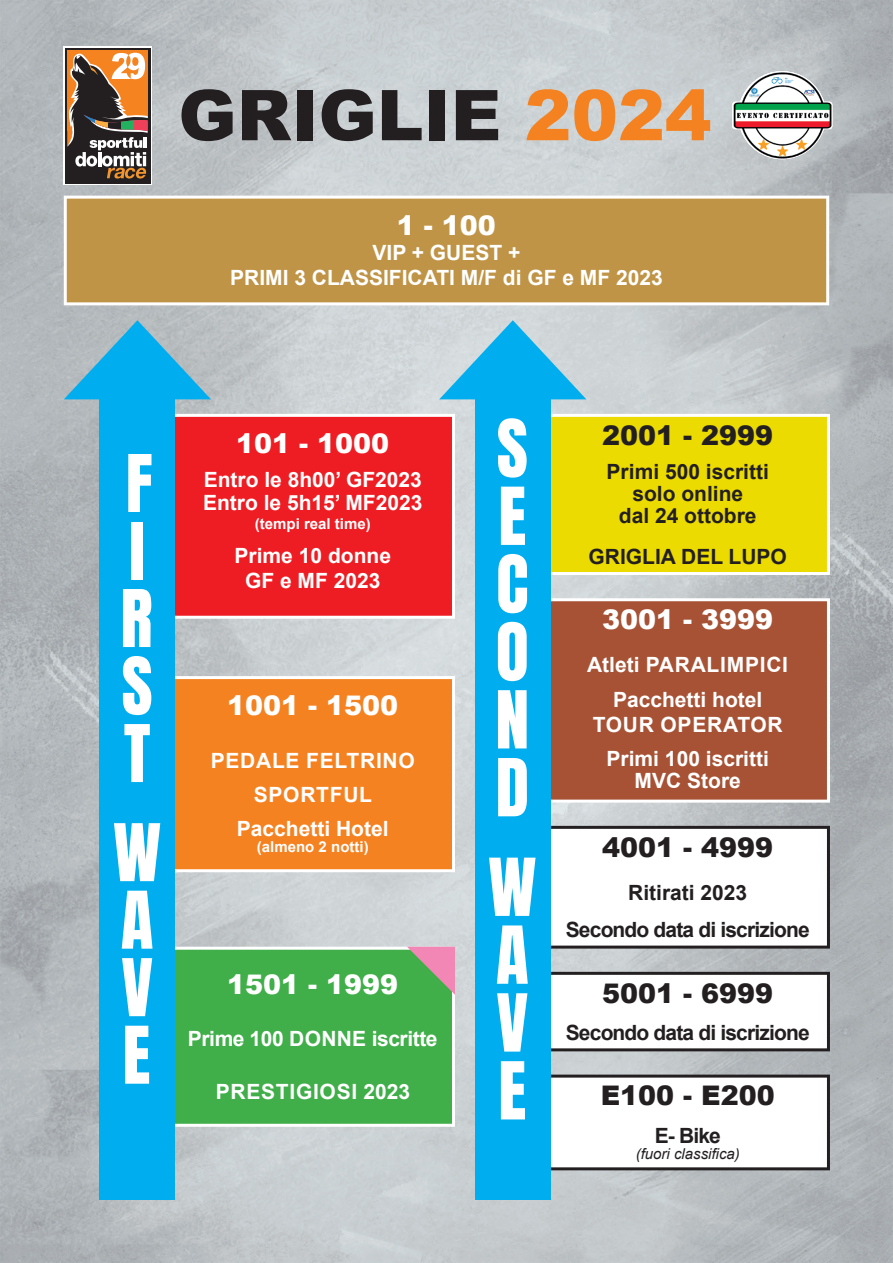
<style>
.page{position:relative;width:893px;height:1263px;background:#fff}
.page>*{position:absolute;margin:0;border:0;box-sizing:border-box;transform-origin:0 0}
.t1{font:900 70.05px "Arial";color:#231f20}
.t2{font:900 27px "Arial";color:#fff}
.t3{font:900 27px "Arial";color:#231f20}
.t4{font:700 21px/34.2px "Arial";color:#fff;text-align:center}
.t5{font:700 21px/37.2px "Arial";letter-spacing:-.04em;color:#231f20;text-align:center}
.t6{font:700 21px/22.2px "Arial";color:#231f20;text-align:center}
.t7{font:700 21px/34.2px "Arial";letter-spacing:.035em;color:#fff;text-align:center}
.t8{font:700 21px "Arial";letter-spacing:-.02em;color:#fff}
.t9{font:700 15px "Arial";color:#fff}
.t10{font:italic 15px "Arial";color:#231f20}
.s1{color:#f58220}
</style>
<div class="page">
<img style="left:0;top:0;width:893px;height:1263px">
<svg style="left:550px;top:598px;width:280px;height:205px;fill:#a75235"></svg>
<div style="left:175px;top:947px;width:280px;height:180px;background:#40ae49"></div>
<div style="left:175px;top:676px;width:280px;height:196px;background:#f58220"></div>
<div style="left:175px;top:414px;width:280px;height:205px;background:#ee1d23"></div>
<div style="left:64px;top:47px;width:88px;height:138px;background:#231f20"></div>
<div style="left:67px;top:50px;width:81px;height:81px;background:#f58320"></div>
<svg style="left:67px;top:52px;width:81px;height:127px"></svg>
<div style="left:64px;top:196px;width:765px;height:109px;background:#bf9446"></div>
<div style="left:100px;top:380px;width:75px;height:819px;background:#00aeef"></div>
<svg style="left:64px;top:320px;width:147px;height:79px"></svg>
<svg style="left:128px;top:454px;width:23px;height:58px"></svg>
<div style="left:132px;top:521px;width:11px;height:58px;background:#fff"></div>
<svg style="left:123px;top:589px;width:28px;height:58px"></svg>
<svg style="left:123px;top:656px;width:28px;height:59px"></svg>
<svg style="left:124px;top:724px;width:26px;height:58px"></svg>
<svg style="left:114px;top:823px;width:46px;height:58px"></svg>
<svg style="left:122px;top:891px;width:31px;height:58px"></svg>
<svg style="left:122px;top:958px;width:30px;height:58px"></svg>
<svg style="left:125px;top:1026px;width:24px;height:58px"></svg>
<svg style="left:550px;top:826px;width:280px;height:122px"></svg>
<svg style="left:550px;top:972px;width:280px;height:79px"></svg>
<svg style="left:550px;top:1074px;width:280px;height:96px"></svg>
<div style="left:550px;top:414px;width:280px;height:161px;background:#ebdb01"></div>
<div style="left:475px;top:380px;width:75px;height:819px;background:#00aeef"></div>
<svg style="left:439px;top:320px;width:147px;height:79px"></svg>
<svg style="left:498px;top:418px;width:29px;height:60px"></svg>
<svg style="left:501px;top:487px;width:24px;height:58px"></svg>
<svg style="left:498px;top:554px;width:29px;height:59px"></svg>
<svg style="left:498px;top:622px;width:29px;height:59px"></svg>
<svg style="left:498px;top:690px;width:29px;height:58px"></svg>
<svg style="left:498px;top:758px;width:29px;height:58px"></svg>
<svg style="left:489px;top:858px;width:47px;height:58px"></svg>
<svg style="left:497px;top:925px;width:31px;height:59px"></svg>
<svg style="left:497px;top:993px;width:30px;height:58px"></svg>
<svg style="left:501px;top:1061px;width:24px;height:58px"></svg>
<img style="left:732px;top:71px;width:100px;height:88px">
<svg style="left:407px;top:947px;width:48px;height:48px"></svg>
<h1 class="t1" style="left:178px;top:64px;width:535px">GRIGLIE <span class="s1">2024</span></h1>
<p class="t2" style="left:397px;top:206px;width:101px">1 - 100</p>
<p class="t4" style="left:230px;top:240px;width:434px;line-height:25.2px">VIP + GUEST +<br>PRIMI 3 CLASSIFICATI M/F di GF e MF 2023</p>
<p class="t2" style="left:236px;top:424px;width:155px">101 - 1000</p>
<p class="t4" style="left:203px;top:469px;width:221px;line-height:22.2px;text-align:left">Entro le 8h00’ GF2023<br>Entro le 5h15’ MF2023</p>
<p class="t9" style="left:255px;top:513px;width:117px">(tempi real time)</p>
<p class="t4" style="left:235px;top:543px;width:158px;line-height:25.2px">Prime 10 donne<br>GF e MF 2023</p>
<p class="t2" style="left:227px;top:686px;width:173px">1001 - 1500</p>
<p class="t7" style="left:211px;top:743px;width:206px">PEDALE FELTRINO<br>SPORTFUL<br>Pacchetti Hotel</p>
<p class="t9" style="left:257px;top:836px;width:113px">(almeno 2 notti)</p>
<p class="t2" style="left:227px;top:965px;width:173px">1501 - 1999</p>
<p class="t8" style="left:188px;top:1024px;width:251px">Prime 100 DONNE iscritte</p>
<p class="t7" style="left:216px;top:1074px;width:196px">PRESTIGIOSI 2023</p>
<p class="t3" style="left:602px;top:415px;width:173px">2001 - 2999</p>
<p class="t6" style="left:607px;top:461px;width:164px">Primi 500 iscritti solo online<br>dal 24 ottobre</p>
<p class="t6" style="left:589px;top:545px;width:200px">GRIGLIA DEL LUPO</p>
<p class="t2" style="left:602px;top:600px;width:173px">3001 - 3999</p>
<p class="t4" style="left:587px;top:648px;width:202px">Atleti PARALIMPICI<br>Pacchetti hotel</p>
<p class="t4" style="left:593px;top:707px;width:192px">TOUR OPERATOR<br>Primi 100 iscritti</p>
<p class="t4" style="left:635px;top:764px;width:108px">MVC Store</p>
<p class="t3" style="left:602px;top:827px;width:173px">4001 - 4999</p>
<p class="t5" style="left:566px;top:874px;width:245px">Ritirati 2023<br>Secondo data di iscrizione</p>
<p class="t3" style="left:602px;top:973px;width:173px">5001 - 6999</p>
<p class="t5" style="left:566px;top:1014px;width:245px">Secondo data di iscrizione</p>
<p class="t3" style="left:601px;top:1076px;width:176px">E100 - E200</p>
<p class="t6" style="left:655px;top:1124px;width:68px">E- Bike</p>
<p class="t10" style="left:636px;top:1144px;width:106px">(fuori classifica)</p>
</div>
